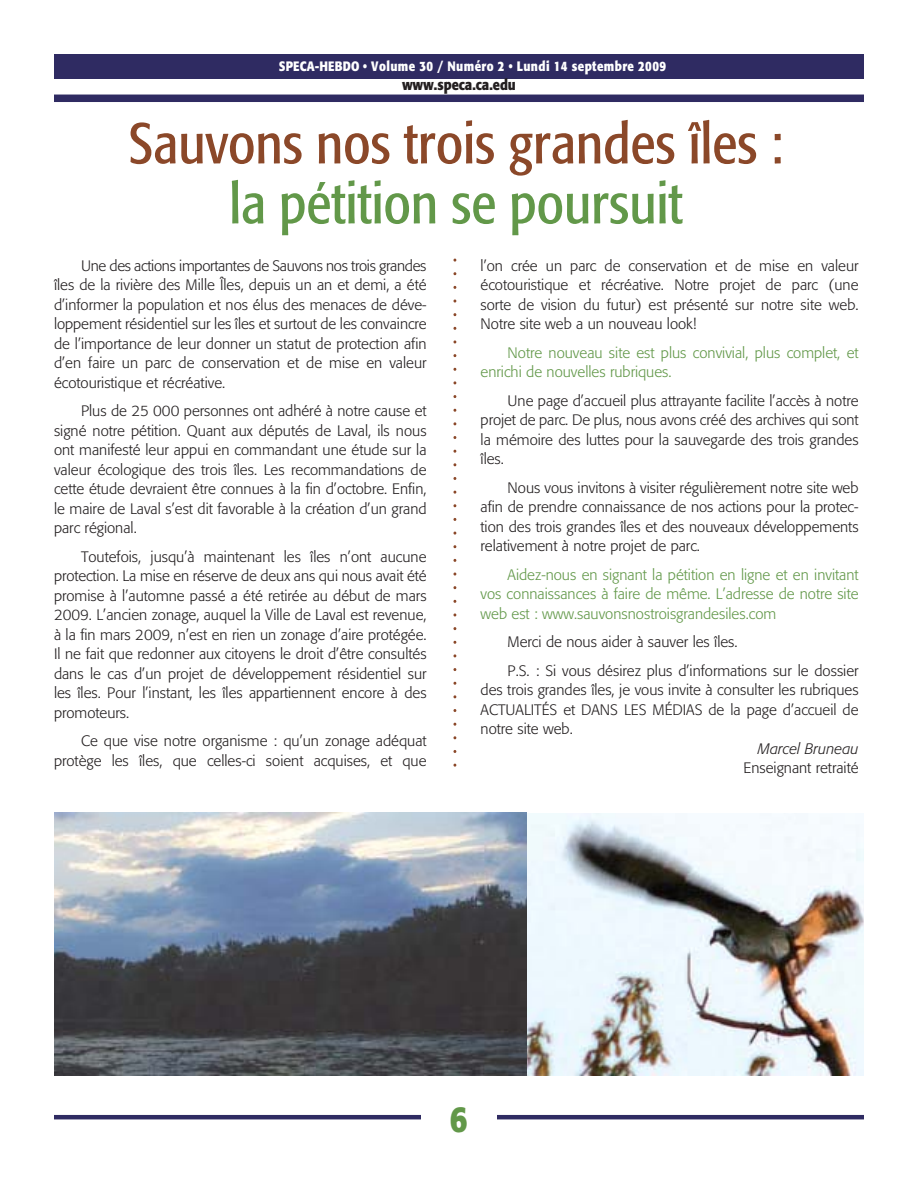
<style>
.page{position:relative;width:918px;height:1188px;background:#fff}
.page>*{position:absolute;margin:0;border:0;box-sizing:border-box;transform-origin:0 0}
.t1{font:condensed 57px "Formata";color:#8b4829}
.t2{font:condensed 57px "Formata";color:#629849}
.t3{font:700 36px "Formata";color:#629849;scale:.85 1}
.t4{font:300 15px/19.5px "Formata";color:#231f20;text-align:justify}
.t5{font:300 15px/19.5px "Formata";color:#629849}
.t6{font:700 15px "Formata";color:#231f20;scale:.85 1}
.t7{font:italic 300 15px "Formata";color:#231f20}
.t8{font:700 13.5px "Formata";letter-spacing:.035em;color:#fff;scale:.85 1}
</style>
<div class="page">
<hr style="left:54px;top:1115px;width:810px;height:4px;background:#2f2b62">
<div style="left:54px;top:95px;width:810px;height:7px;background:#2f2b62"></div>
<div style="left:54px;top:54px;width:810px;height:24px;background:#2f2b62"></div>
<div style="left:421px;top:1093px;width:76px;height:53px;background:#fff"></div>
<svg style="left:453px;top:260px;width:3px;height:507px"></svg>
<img style="left:526px;top:814px;width:338px;height:261px">
<img style="left:54px;top:813px;width:472px;height:262px">
<p class="t8" style="left:279px;top:61px;width:457px">SPECA-HEBDO • Volume 30 / Numéro 2 • Lundi 14 septembre 2009</p>
<p class="t6" style="left:402px;top:78px;width:136px">www.speca.ca.edu</p>
<h1 class="t1" style="left:128px;top:120px;width:657px">Sauvons nos trois grandes îles :</h1>
<h1 class="t2" style="left:229px;top:180px;width:455px">la pétition se poursuit</h1>
<p class="t4" style="left:54px;top:257px;width:374px;text-indent:27px">Une des actions importantes de Sauvons nos trois grandes îles de la rivière des Mille Îles, depuis un an et demi, a été d’informer la population et nos élus des menaces de déve&shy;loppement résidentiel sur les îles et surtout de les convaincre de l’importance de leur donner un statut de protection afin d’en faire un parc de conservation et de mise en valeur écotouristique et récréative.</p>
<p class="t4" style="left:54px;top:402px;width:374px;text-indent:27px">Plus de 25 000 personnes ont adhéré à notre cause et signé notre pétition. Quant aux députés de Laval, ils nous ont manifesté leur appui en commandant une étude sur la valeur écologique des trois îles. Les recommandations de cette étude devraient être connues à la fin d’octobre. Enfin, le maire de Laval s’est dit favorable à la création d’un grand parc régional.</p>
<p class="t4" style="left:54px;top:548px;width:374px;text-indent:27px">Toutefois, jusqu’à maintenant les îles n’ont aucune protection. La mise en réserve de deux ans qui nous avait été promise à l’automne passé a été retirée au début de mars 2009. L’ancien zonage, auquel la Ville de Laval est revenue, à la fin mars 2009, n’est en rien un zonage d’aire protégée.<br>Il ne fait que redonner aux citoyens le droit d’être consultés dans le cas d’un projet de développement résidentiel sur les îles. Pour l’instant, les îles appartiennent encore à des promoteurs.</p>
<p class="t4" style="left:54px;top:732px;width:374px;text-align:right">Ce que vise notre organisme : qu’un zonage adéquat protège les îles, que celles-ci soient acquises, et que</p>
<p class="t4" style="left:481px;top:257px;width:380px">l’on crée un parc de conservation et de mise en valeur écotouristique et récréative. Notre projet de parc (une sorte de vision du futur) est présenté sur notre site web.<br>Notre site web a un nouveau look!</p>
<p class="t5" style="left:481px;top:344px;width:380px;text-indent:27px">Notre nouveau site est plus convivial, plus complet, et enrichi de nouvelles rubriques.</p>
<p class="t4" style="left:481px;top:392px;width:380px;text-indent:27px">Une page d’accueil plus attrayante facilite l’accès à notre projet de parc. De plus, nous avons créé des archives qui sont la mémoire des luttes pour la sauvegarde des trois grandes îles.</p>
<p class="t4" style="left:481px;top:479px;width:380px;text-indent:27px">Nous vous invitons à visiter régulièrement notre site web afin de prendre connaissance de nos actions pour la protec&shy;tion des trois grandes îles et des nouveaux développements relativement à notre projet de parc.</p>
<p class="t5" style="left:481px;top:566px;width:380px;text-align:justify;text-indent:27px">Aidez-nous en signant la pétition en ligne et en invitant vos connaissances à faire de même. L’adresse de notre site web est : www.sauvonsnostroisgrandesiles.com</p>
<p class="t4" style="left:508px;top:629px;width:353px;line-height:28.5px">Merci de nous aider à sauver les îles.<br>P.S. : Si vous désirez plus d’informations sur le dossier</p>
<p class="t4" style="left:481px;top:681px;width:379px">des trois grandes îles, je vous invite à consulter les rubriques ACTUALITÉS et DANS LES MÉDIAS de la page d’accueil de notre site web.</p>
<p class="t7" style="left:758px;top:742px;width:102px">Marcel Bruneau</p>
<p class="t4" style="left:744px;top:759px;width:117px">Enseignant retraité</p>
<h2 class="t3" style="left:450px;top:1104px;width:22px">6</h2>
</div>
